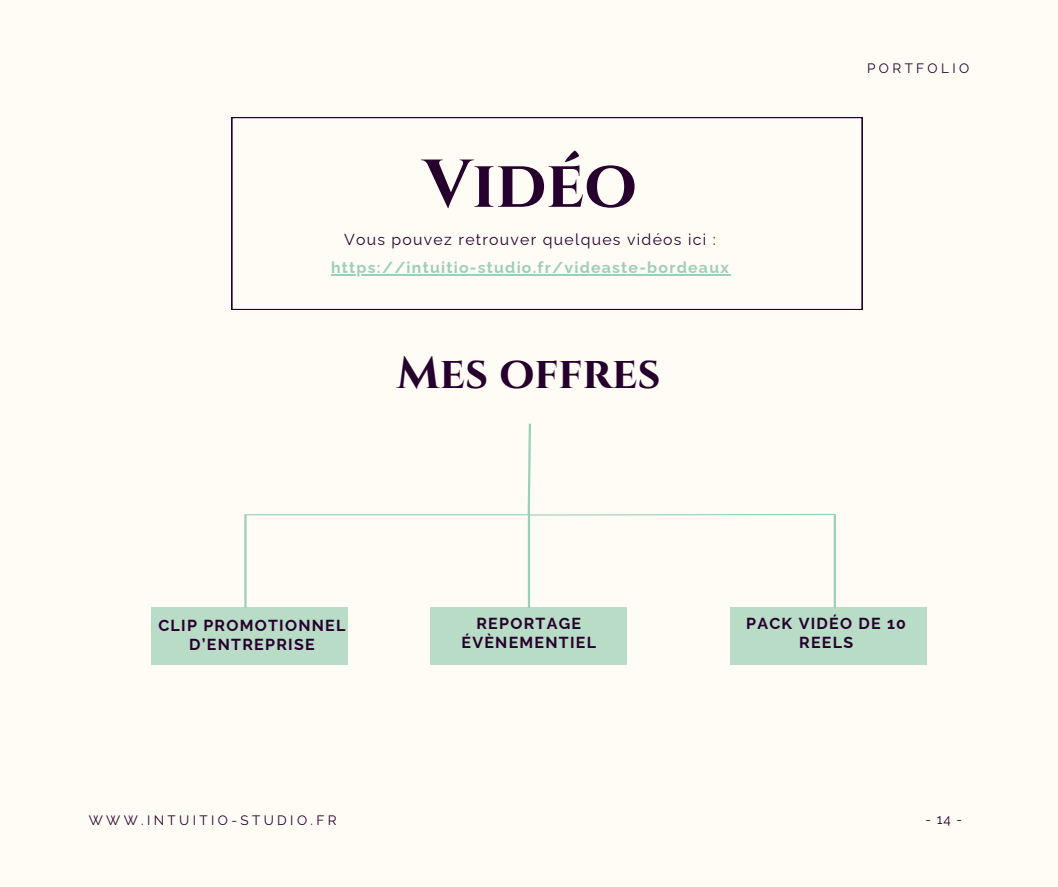
<style>
.page{position:relative;width:1058px;height:887px;background:#fff}
.page>*{position:absolute;margin:0;border:0;box-sizing:border-box;transform-origin:0 0}
.t1{font:700 67.5px "Cinzel";color:#27012e}
.t2{font:700 45px "Cinzel";color:#27012e}
.t3{font:700 15.9px/19.2px "Raleway";letter-spacing:.08em;color:#27012e;text-align:center}
.t4{font:700 15.75px "Raleway";letter-spacing:.08em;color:#9cd0b3}
.t5{font:15.75px "Raleway";letter-spacing:.08em;color:#27012e}
.t6{font:13.5px "Raleway";letter-spacing:.25em;color:#27012e}
</style>
<div class="page">
<div style="left:0;top:0;width:1058px;height:886px;background:#fffbf5"></div>
<hr style="left:244px;top:514px;width:286px;height:1px;background:#9cd0b3">
<div style="left:151px;top:607px;width:197px;height:58px;background:#b9dcc6"></div>
<svg style="left:526px;top:423px;width:309px;height:93px"></svg>
<hr style="left:244px;top:514px;width:3px;height:94px;background:#9cd0b3">
<hr style="left:528px;top:514px;width:2px;height:94px;background:#9cd0b3">
<hr style="left:833px;top:514px;width:3px;height:94px;background:#9cd0b3">
<div style="left:430px;top:607px;width:197px;height:58px;background:#b9dcc6"></div>
<div style="left:729px;top:607px;width:197px;height:58px;background:#b9dcc6"></div>
<svg style="left:231px;top:117px;width:631px;height:192px"></svg>
<hr style="left:331px;top:274px;width:399px;height:2px;background:#9cd0b3">
<p class="t1" style="left:423px;top:141px;width:215px">Vidéo</p>
<h5 class="t5" style="left:344px;top:230px;width:373px">Vous pouvez retrouver quelques vidéos ici :</h5>
<p class="t4" style="left:331px;top:258px;width:399px">https://intuitio-studio.fr/videaste-bordeaux</p>
<h2 class="t2" style="left:397px;top:344px;width:265px">Mes offres</h2>
<h4 class="t6" style="left:867px;top:60px;width:104px">PORTFOLIO</h4>
<p class="t3" style="left:158px;top:615px;width:188px">CLIP PROMOTIONNEL<br>D’ENTREPRISE</p>
<h3 class="t3" style="left:461px;top:613px;width:136px">REPORTAGE<br>ÉVÈNEMENTIEL</h3>
<h3 class="t3" style="left:746px;top:613px;width:161px">PACK VIDÉO DE 10<br>REELS</h3>
<h5 class="t6" style="left:89px;top:812px;width:249px">WWW.INTUITIO-STUDIO.FR</h5>
<h1 class="t6" style="left:925px;top:811px;width:38px">-14-</h1>
</div>
